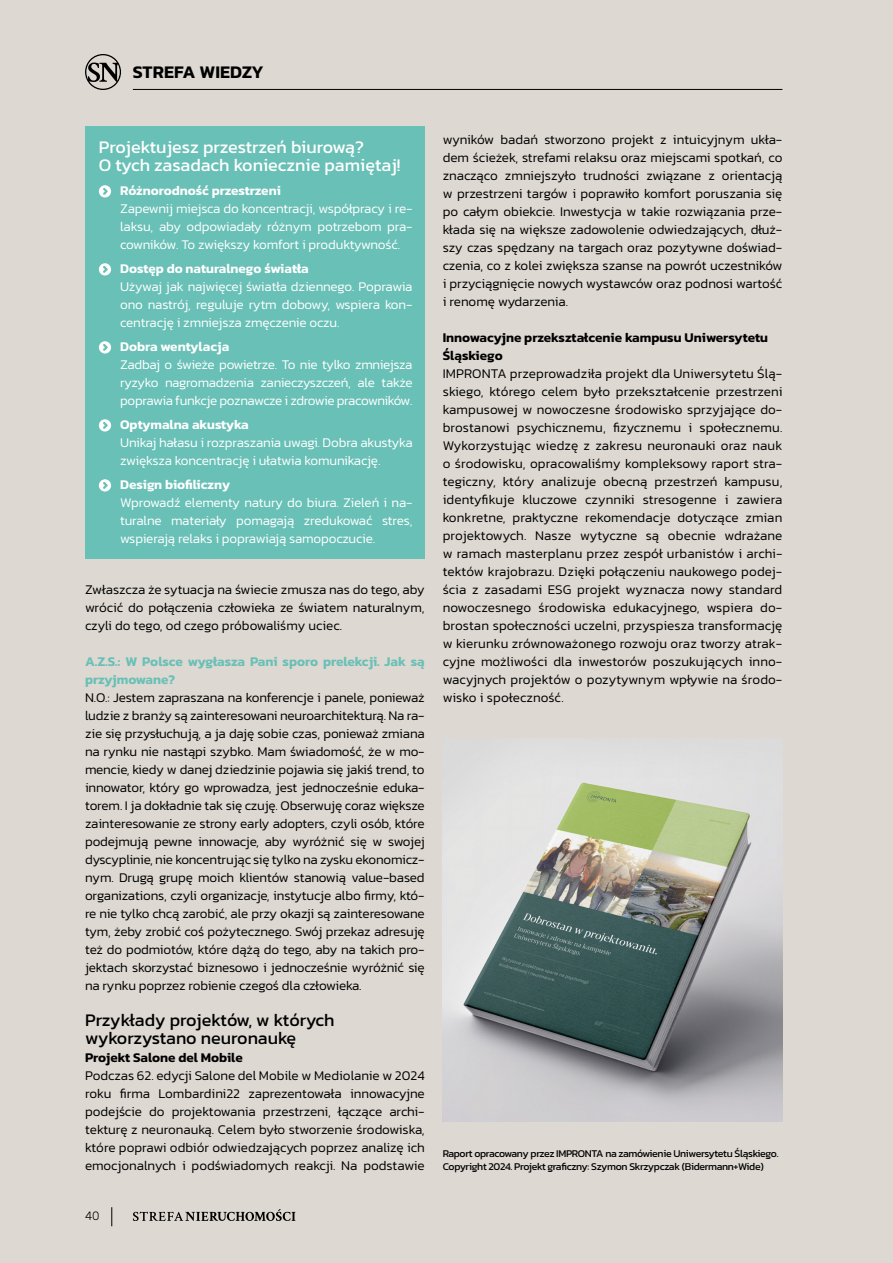
<style>
.page{position:relative;width:893px;height:1263px;background:#ddd8d1}
.page>*{position:absolute;margin:0;border:0;box-sizing:border-box;transform-origin:0 0}
.t1{font:18px/18px "Kanit";color:#fff}
.t2{font:18px/18px "Kanit";letter-spacing:-.01em;color:#000}
.t3{font:600 18px "Kanit";color:#000}
.t4{font:300 13.5px/18px "Kanit";letter-spacing:-.01em;color:#000;text-align:justify}
.t5{font:300 13.5px/18px "Kanit";letter-spacing:-.02em;color:#fff;text-align:justify}
.t6{font:600 13.5px "Kanit";color:#fff}
.t7{font:600 13.5px/18px "Kanit";color:#000}
.t8{font:600 13.5px/18px "Kanit";color:#68c0b6}
.t9{font:300 12px "Rubik";color:#000}
.t10{font:10.5px/13.5px "Kanit";letter-spacing:-.03em;color:#000}
</style>
<div class="page">
<hr style="left:133px;top:89px;width:649px;height:1px;background:#000">
<svg style="left:85px;top:54px;width:36px;height:36px"></svg>
<svg style="left:111px;top:1207px;width:1px;height:19px"></svg>
<svg style="left:133px;top:1209px;width:162px;height:12px"></svg>
<div style="left:85px;top:127px;width:340px;height:432px;background:#68c0b6"></div>
<svg style="left:99px;top:185px;width:12px;height:12px"></svg>
<svg style="left:99px;top:263px;width:12px;height:12px"></svg>
<svg style="left:99px;top:341px;width:12px;height:12px"></svg>
<svg style="left:99px;top:419px;width:12px;height:12px"></svg>
<svg style="left:99px;top:479px;width:12px;height:12px"></svg>
<img style="left:443px;top:738px;width:339px;height:383px">
<h1 class="t3" style="left:133px;top:58px;width:132px">STREFA WIEDZY</h1>
<h1 class="t1" style="left:99px;top:138px;width:303px">Projektujesz przestrzeń biurową?<br>O tych zasadach koniecznie pamiętaj!</h1>
<p class="t6" style="left:120px;top:181px;width:162px">Różnorodność przestrzeni</p>
<p class="t5" style="left:120px;top:200px;width:294px">Zapewnij miejsca do koncentracji, współpracy i re&shy;laksu, aby odpowiadały różnym potrzebom pra&shy;cowników. To zwiększy komfort i produktywność.</p>
<p class="t6" style="left:120px;top:259px;width:190px">Dostęp do naturalnego światła</p>
<p class="t5" style="left:120px;top:278px;width:294px">Używaj jak najwięcej światła dziennego. Poprawia ono nastrój, reguluje rytm dobowy, wspiera kon&shy;centrację i zmniejsza zmęczenie oczu.</p>
<p class="t6" style="left:120px;top:337px;width:111px">Dobra wentylacja</p>
<p class="t5" style="left:120px;top:356px;width:294px">Zadbaj o świeże powietrze. To nie tylko zmniejsza ryzyko nagromadzenia zanieczyszczeń, ale także poprawia funkcje poznawcze i zdrowie pracowników.</p>
<p class="t6" style="left:120px;top:415px;width:130px">Optymalna akustyka</p>
<p class="t5" style="left:120px;top:434px;width:294px">Unikaj hałasu i rozpraszania uwagi. Dobra akustyka zwiększa koncentrację i ułatwia komunikację.</p>
<p class="t6" style="left:120px;top:475px;width:112px">Design biofiliczny</p>
<p class="t5" style="left:120px;top:494px;width:294px">Wprowadź elementy natury do biura. Zieleń i na&shy;turalne materiały pomagają zredukować stres, wspierają relaks i poprawiają samopoczucie.</p>
<p class="t4" style="left:85px;top:580px;width:341px">Zwłaszcza że sytuacja na świecie zmusza nas do tego, aby wrócić do połączenia człowieka ze światem naturalnym, czyli do tego, od czego próbowaliśmy uciec.</p>
<p class="t8" style="left:85px;top:652px;width:341px">A.Z.S.: W Polsce wygłasza Pani sporo prelekcji. Jak są przyjmowane?</p>
<p class="t4" style="left:85px;top:688px;width:341px">N.O.: Jestem zapraszana na konferencje i panele, ponieważ ludzie z branży są zainteresowani neuroarchitekturą. Na ra&shy;zie się przysłuchują, a ja daję sobie czas, ponieważ zmiana na rynku nie nastąpi szybko. Mam świadomość, że w mo&shy;mencie, kiedy w danej dziedzinie pojawia się jakiś trend, to innowator, który go wprowadza, jest jednocześnie eduka&shy;torem. I ja dokładnie tak się czuję. Obserwuję coraz większe zainteresowanie ze strony early adopters, czyli osób, które podejmują pewne innowacje, aby wyróżnić się w swojej dyscyplinie, nie koncentrując się tylko na zysku ekonomicz&shy;nym. Drugą grupę moich klientów stanowią value-based organizations, czyli organizacje, instytucje albo firmy, któ&shy;re nie tylko chcą zarobić, ale przy okazji są zainteresowane tym, żeby zrobić coś pożytecznego. Swój przekaz adresuję też do podmiotów, które dążą do tego, aby na takich pro&shy;jektach skorzystać biznesowo i jednocześnie wyróżnić się na rynku poprzez robienie czegoś dla człowieka.</p>
<h1 class="t2" style="left:85px;top:1011px;width:251px">Przykłady projektów, w których wykorzystano neuronaukę</h1>
<p class="t7" style="left:85px;top:1048px;width:159px">Projekt Salone del Mobile</p>
<p class="t4" style="left:85px;top:1066px;width:341px">Podczas 62. edycji Salone del Mobile w Mediolanie w 2024 roku firma Lombardini22 zaprezentowała innowacyjne podejście do projektowania przestrzeni, łączące archi&shy;tekturę z neuronauką. Celem było stworzenie środowiska, które poprawi odbiór odwiedzających poprzez analizę ich emocjonalnych i podświadomych reakcji. Na podstawie</p>
<p class="t9" style="left:85px;top:1209px;width:16px">40</p>
<p class="t4" style="left:443px;top:130px;width:341px">wyników badań stworzono projekt z intuicyjnym ukła&shy;dem ścieżek, strefami relaksu oraz miejscami spotkań, co znacząco zmniejszyło trudności związane z orientacją w przestrzeni targów i poprawiło komfort poruszania się po całym obiekcie. Inwestycja w takie rozwiązania prze&shy;kłada się na większe zadowolenie odwiedzających, dłuż&shy;szy czas spędzany na targach oraz pozytywne doświad&shy;czenia, co z kolei zwiększa szanse na powrót uczestników i przyciągnięcie nowych wystawców oraz podnosi wartość i renomę wydarzenia.</p>
<p class="t7" style="left:443px;top:328px;width:327px">Innowacyjne przekształcenie kampusu Uniwersytetu<br>Śląskiego</p>
<p class="t4" style="left:443px;top:364px;width:341px">IMPRONTA przeprowadziła projekt dla Uniwersytetu Ślą&shy;skiego, którego celem było przekształcenie przestrzeni kampusowej w nowoczesne środowisko sprzyjające do&shy;brostanowi psychicznemu, fizycznemu i społecznemu.<br>Wykorzystując wiedzę z zakresu neuronauki oraz nauk o środowisku, opracowaliśmy kompleksowy raport stra&shy;tegiczny, który analizuje obecną przestrzeń kampusu, identyfikuje kluczowe czynniki stresogenne i zawiera konkretne, praktyczne rekomendacje dotyczące zmian projektowych. Nasze wytyczne są obecnie wdrażane w ramach masterplanu przez zespół urbanistów i archi&shy;tektów krajobrazu. Dzięki połączeniu naukowego podej&shy;ścia z zasadami ESG projekt wyznacza nowy standard nowoczesnego środowiska edukacyjnego, wspiera do&shy;brostan społeczności uczelni, przyspiesza transformację w kierunku zrównoważonego rozwoju oraz tworzy atrak&shy;cyjne możliwości dla inwestorów poszukujących inno&shy;wacyjnych projektów o pozytywnym wpływie na środo&shy;wisko i społeczność.</p>
<p class="t10" style="left:443px;top:1146px;width:337px">Raport opracowany przez IMPRONTA na zamówienie Uniwersytetu Śląskiego.<br>Copyright 2024. Projekt graficzny: Szymon Skrzypczak (Bidermann+Wide)</p>
</div>
